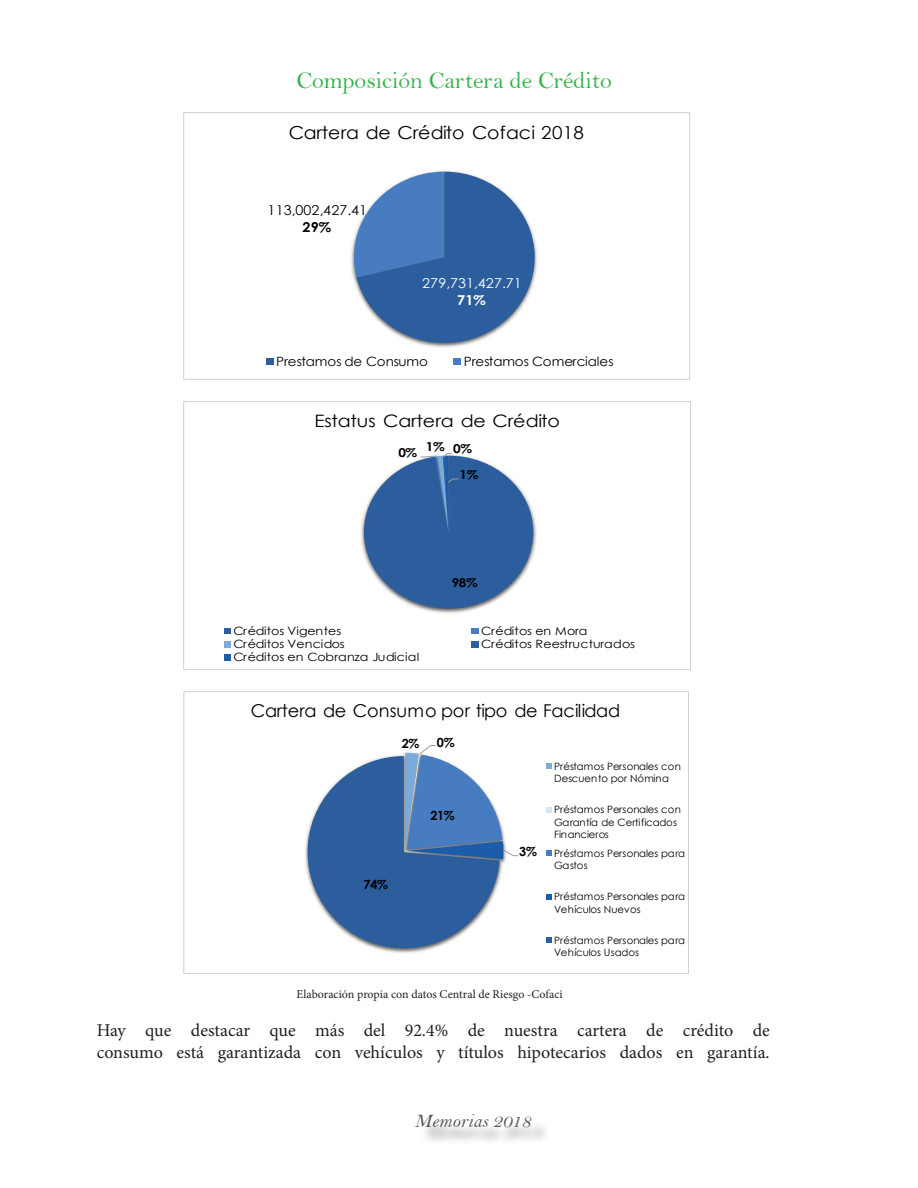
<style>
.page{position:relative;width:918px;height:1188px;background:#fff}
.page>*{position:absolute;margin:0;border:0;box-sizing:border-box;transform-origin:0 0}
.t1{font:24px "Bell";color:#34b44c}
.t2{font:19.5px "Bell MT Italic";color:#231f20}
.t3{font:18px/21.6px "Minion Pro";color:#231f20}
.t4{font:17.85px "Century Gothic";letter-spacing:-.005em;color:#000001;scale:1.05 1}
.t5{font:17.7px "Century Gothic";letter-spacing:-.01em;color:#000001}
.t6{font:17.1px "Century Gothic";letter-spacing:-.005em;color:#000001;scale:1.11 1}
.t7{font:13.65px "Century Gothic";letter-spacing:.01em;color:#fff;scale:1.05 1}
.t8{font:13.65px "Century Gothic";letter-spacing:.01em;color:#000001;scale:1.05 1}
.t9{font:700 13.65px "Century Gothic";color:#fff;scale:1.05 1}
.t10{font:700 13.65px "Century Gothic";color:#000001;scale:1.05 1}
.t11{font:12.75px "Century Gothic";letter-spacing:-.005em;color:#000001;scale:1.05 1}
.t12{font:700 12.6px "Century Gothic";color:#000001}
.t13{font:700 12.3px/26.8px "Century Gothic";color:#000001;scale:1.11 1}
.t14{font:12px "Minion Pro";color:#231f20}
.t15{font:11.4px "Century Gothic";letter-spacing:-.005em;color:#000001;scale:1.11 1}
.t16{font:10.05px/12.3px "Century Gothic";letter-spacing:-.005em;color:#000001}
</style>
<div class="page">
<div style="left:419px;top:1117px;width:131px;height:29px;background:#231f20;opacity:.75"></div>
<img style="left:416px;top:171px;width:121px;height:177px">
<svg style="left:351px;top:172px;width:184px;height:171px"></svg>
<div style="left:266px;top:358px;width:7px;height:7px;background:#2c5e9d"></div>
<div style="left:454px;top:358px;width:7px;height:7px;background:#477cc0"></div>
<div style="left:183px;top:112px;width:507px;height:268px;border:1px solid #cfd1d0"></div>
<img style="left:361px;top:512px;width:176px;height:101px">
<svg style="left:364px;top:453px;width:169px;height:156px"></svg>
<svg style="left:224px;top:628px;width:6px;height:5px"></svg>
<div style="left:471px;top:628px;width:8px;height:5px;background:#477cc0"></div>
<svg style="left:224px;top:641px;width:6px;height:6px"></svg>
<div style="left:471px;top:641px;width:8px;height:6px;background:#2c5e9d"></div>
<svg style="left:224px;top:654px;width:6px;height:6px"></svg>
<div style="left:183px;top:401px;width:508px;height:269px;border:1px solid #cfd1d0"></div>
<svg style="left:305px;top:745px;width:214px;height:207px"></svg>
<svg style="left:547px;top:764px;width:5px;height:5px"></svg>
<svg style="left:547px;top:807px;width:5px;height:5px"></svg>
<svg style="left:547px;top:850px;width:5px;height:6px"></svg>
<svg style="left:547px;top:894px;width:5px;height:6px"></svg>
<svg style="left:547px;top:938px;width:5px;height:5px"></svg>
<div style="left:183px;top:691px;width:506px;height:283px;border:1px solid #cfd1d0"></div>
<h1 class="t1" style="left:297px;top:66px;width:317px">Composición Cartera de Crédito</h1>
<h3 class="t4" style="left:289px;top:120px;width:283px">Cartera de Crédito Cofaci 2018</h3>
<h3 class="t8" style="left:268px;top:200px;width:96px">113,002,427.41</h3>
<h3 class="t10" style="left:303px;top:216px;width:29px">29%</h3>
<h3 class="t7" style="left:422px;top:273px;width:96px">279,731,427.71</h3>
<h3 class="t9" style="left:457px;top:290px;width:29px">71%</h3>
<p class="t11" style="left:276px;top:352px;width:146px">Prestamos de Consumo</p>
<p class="t11" style="left:464px;top:352px;width:144px">Prestamos Comerciales</p>
<h3 class="t6" style="left:314px;top:409px;width:223px">Estatus Cartera de Crédito</h3>
<p class="t13" style="left:398px;top:438px;width:19px">0%</p>
<p class="t13" style="left:460px;top:433px;width:19px;text-indent:-34px">1% 0%<br>1%</p>
<p class="t13" style="left:452px;top:569px;width:25px">98%</p>
<p class="t15" style="left:233px;top:623px;width:99px">Créditos Vigentes</p>
<p class="t15" style="left:481px;top:623px;width:97px">Créditos en Mora</p>
<p class="t15" style="left:233px;top:636px;width:102px">Créditos Vencidos</p>
<p class="t15" style="left:481px;top:636px;width:140px">Créditos Reestructurados</p>
<p class="t15" style="left:233px;top:649px;width:169px">Créditos en Cobranza Judicial</p>
<h3 class="t5" style="left:251px;top:699px;width:371px">Cartera de Consumo por tipo de Facilidad</h3>
<p class="t12" style="left:402px;top:734px;width:19px">2%</p>
<p class="t12" style="left:437px;top:733px;width:19px">0%</p>
<p class="t12" style="left:364px;top:875px;width:26px">74%</p>
<p class="t12" style="left:430px;top:806px;width:26px">21%</p>
<p class="t12" style="left:519px;top:842px;width:19px">3%</p>
<p class="t16" style="left:554px;top:760px;width:128px">Préstamos Personales con<br>Descuento por Nómina</p>
<p class="t16" style="left:554px;top:803px;width:128px">Préstamos Personales con<br>Garantía de Certificados<br>Financieros</p>
<p class="t16" style="left:554px;top:847px;width:132px">Préstamos Personales para<br>Gastos</p>
<p class="t16" style="left:554px;top:890px;width:132px">Préstamos Personales para<br>Vehículos Nuevos</p>
<p class="t16" style="left:554px;top:934px;width:132px">Préstamos Personales para<br>Vehículos Usados</p>
<p class="t14" style="left:297px;top:986px;width:268px">Elaboración propia con datos Central de Riesgo -Cofaci</p>
<h3 class="t3" style="left:97px;top:1020px;width:675px">Hay que destacar que más del 92.4% de nuestra cartera de crédito de consumo está garantizada con vehículos y títulos hipotecarios dados en garantía.</h3>
<h2 class="t2" style="left:415px;top:1110px;width:118px">Memorias 2018</h2>
</div>
